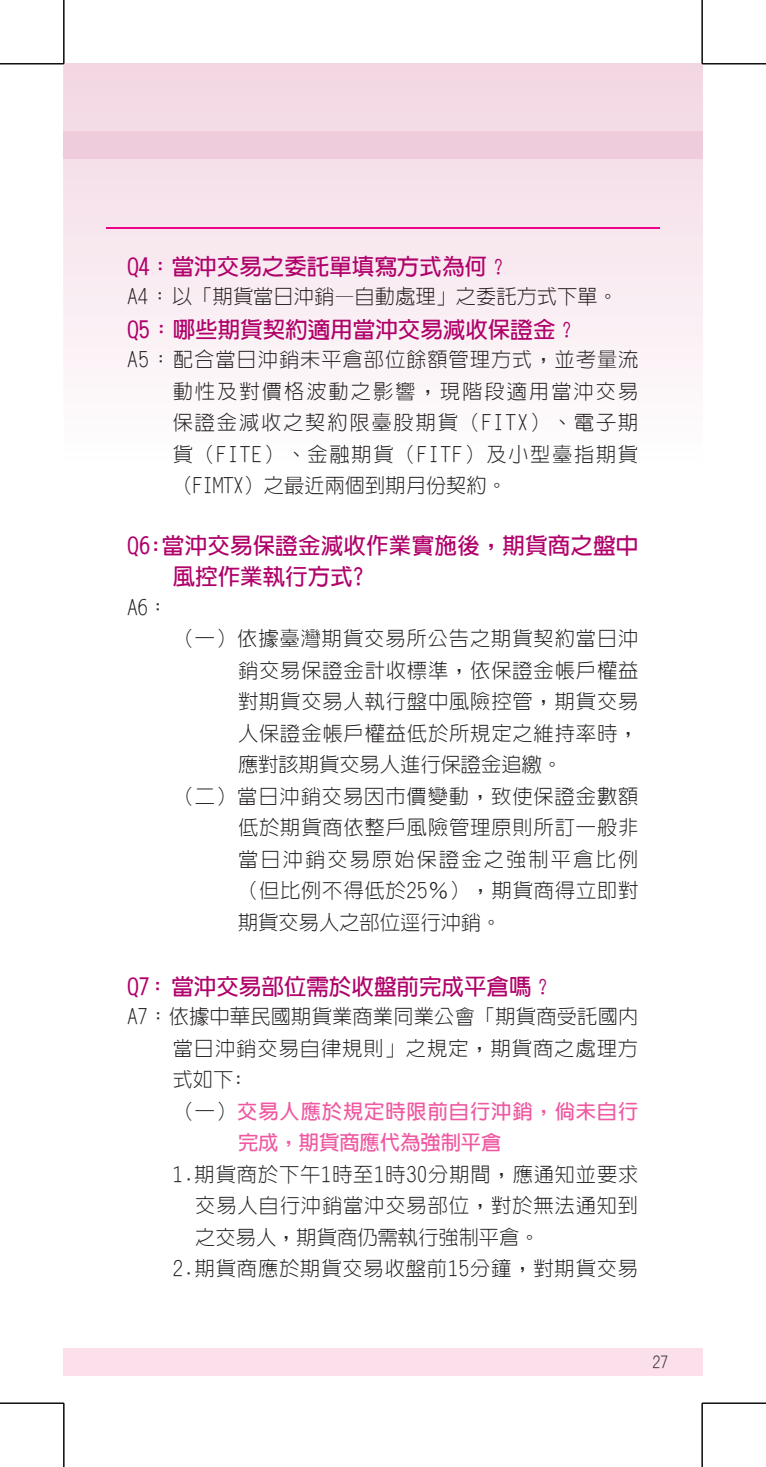
<style>
.page{position:relative;width:766px;height:1467px;background:#fff}
.page>*{position:absolute;margin:0;border:0;box-sizing:border-box;transform-origin:0 0}
.t1{font:700 22.5px/31.5px "New Gothic";color:#b0016a}
.t2{font:300 20.25px/31.5px "New Gothic";letter-spacing:.04em;color:#231f20;text-align:justify}
.t3{font:300 20.25px "New Gothic";color:#231f20}
.t4{font:300 20.25px "New Gothic";letter-spacing:.01em;color:#231f20}
.t5{font:700 20.25px "New Gothic";letter-spacing:.045em;color:#ef59a1}
.t6{font:300 20.25px "New Gothic";letter-spacing:.105em;color:#231f20}
.t7{font:700 20.25px "New Gothic";color:#ef59a1}
.t8{font:300 15.75px "New Gothic";color:#231f20}
.s1{font-weight:300;color:#231f20}
</style>
<div class="page">
<svg style="left:65px;top:64px;width:637px;height:304px"></svg>
<svg style="left:64px;top:64px;width:1px;height:304px"></svg>
<div style="left:64px;top:1348px;width:638px;height:28px;background:#fbdfeb"></div>
<div style="left:64px;top:131px;width:638px;height:28px;background:#eeccdb"></div>
<hr style="left:106px;top:227px;width:553px;height:2px;background:#ed028c">
<hr style="left:0;top:63px;width:64px;height:1px;background:#000">
<hr style="left:702px;top:63px;width:63px;height:1px;background:#000">
<hr style="left:0;top:1403px;width:64px;height:1px;background:#000">
<hr style="left:702px;top:1403px;width:63px;height:1px;background:#000">
<hr style="left:63px;top:0;width:1px;height:64px;background:#000">
<hr style="left:63px;top:1403px;width:1px;height:64px;background:#000">
<hr style="left:701px;top:0;width:1px;height:64px;background:#000">
<hr style="left:701px;top:1403px;width:1px;height:64px;background:#000">
<p class="t1" style="left:128px;top:251px;width:383px">Q4：當沖交易之委託單填寫方式為何？</p>
<p class="t3" style="left:128px;top:287px;width:492px">A4：以「期貨當日沖銷—自動處理」之委託方式下單。</p>
<p class="t1" style="left:128px;top:314px;width:452px">Q5：哪些期貨契約適用當沖交易減收保證金？</p>
<p class="t2" style="left:173px;top:344px;width:467px;text-indent:-45px">A5：配合當日沖銷未平倉部位餘額管理方式，並考量流動性及對價格波動之影響，現階段適用當沖交易保證金減收之契約限臺股期貨（FITX）、電子期貨（FITE）、金融期貨（FITF）及小型臺指期貨（FIMTX）之最近兩個到期月份契約。</p>
<p class="t1" style="left:173px;top:530px;width:467px;text-indent:-45px">Q6:當沖交易保證金減收作業實施後，期貨商之盤中風控作業執行方式?</p>
<p class="t2" style="left:128px;top:592px;width:42px">A6：</p>
<p class="t2" style="left:174px;top:623px;width:466px">（一）依據臺灣期貨交易所公告之期貨契約當日沖</p>
<p class="t2" style="left:238px;top:655px;width:402px">銷交易保證金計收標準，依保證金帳戶權益</p>
<p class="t2" style="left:238px;top:686px;width:402px">對期貨交易人執行盤中風險控管，期貨交易</p>
<p class="t2" style="left:238px;top:718px;width:402px">人保證金帳戶權益低於所規定之維持率時，</p>
<p class="t3" style="left:238px;top:755px;width:326px">應對該期貨交易人進行保證金追繳。</p>
<p class="t2" style="left:174px;top:781px;width:466px">（二）當日沖銷交易因市價變動，致使保證金數額</p>
<p class="t2" style="left:238px;top:812px;width:402px">低於期貨商依整戶風險管理原則所訂一般非</p>
<p class="t6" style="left:238px;top:849px;width:401px">當日沖銷交易原始保證金之強制平倉比例</p>
<p class="t2" style="left:238px;top:875px;width:402px">（但比例不得低於25％），期貨商得立即對</p>
<p class="t3" style="left:238px;top:912px;width:265px">期貨交易人之部位逕行沖銷。</p>
<p class="t1" style="left:128px;top:971px;width:428px">Q7：當沖交易部位需於收盤前完成平倉嗎？</p>
<p class="t4" style="left:128px;top:1007px;width:512px">A7：依據中華民國期貨業商業同業公會「期貨商受託國內</p>
<p class="t2" style="left:173px;top:1033px;width:467px">當日沖銷交易自律規則」之規定，期貨商之處理方</p>
<p class="t2" style="left:173px;top:1064px;width:72px">式如下:</p>
<p class="t5" style="left:174px;top:1101px;width:466px"><span class="s1">（一）</span>交易人應於規定時限前自行沖銷，倘未自行</p>
<p class="t7" style="left:238px;top:1133px;width:265px">完成，期貨商應代為強制平倉</p>
<p class="t2" style="left:173px;top:1159px;width:467px">1.期貨商於下午1時至1時30分期間，應通知並要求</p>
<p class="t2" style="left:195px;top:1190px;width:444px">交易人自行沖銷當沖交易部位，對於無法通知到</p>
<p class="t3" style="left:195px;top:1227px;width:346px">之交易人，期貨商仍需執行強制平倉。</p>
<p class="t2" style="left:173px;top:1253px;width:467px">2.期貨商應於期貨交易收盤前15分鐘，對期貨交易</p>
<p class="t8" style="left:652px;top:1354px;width:17px">27</p>
</div>
